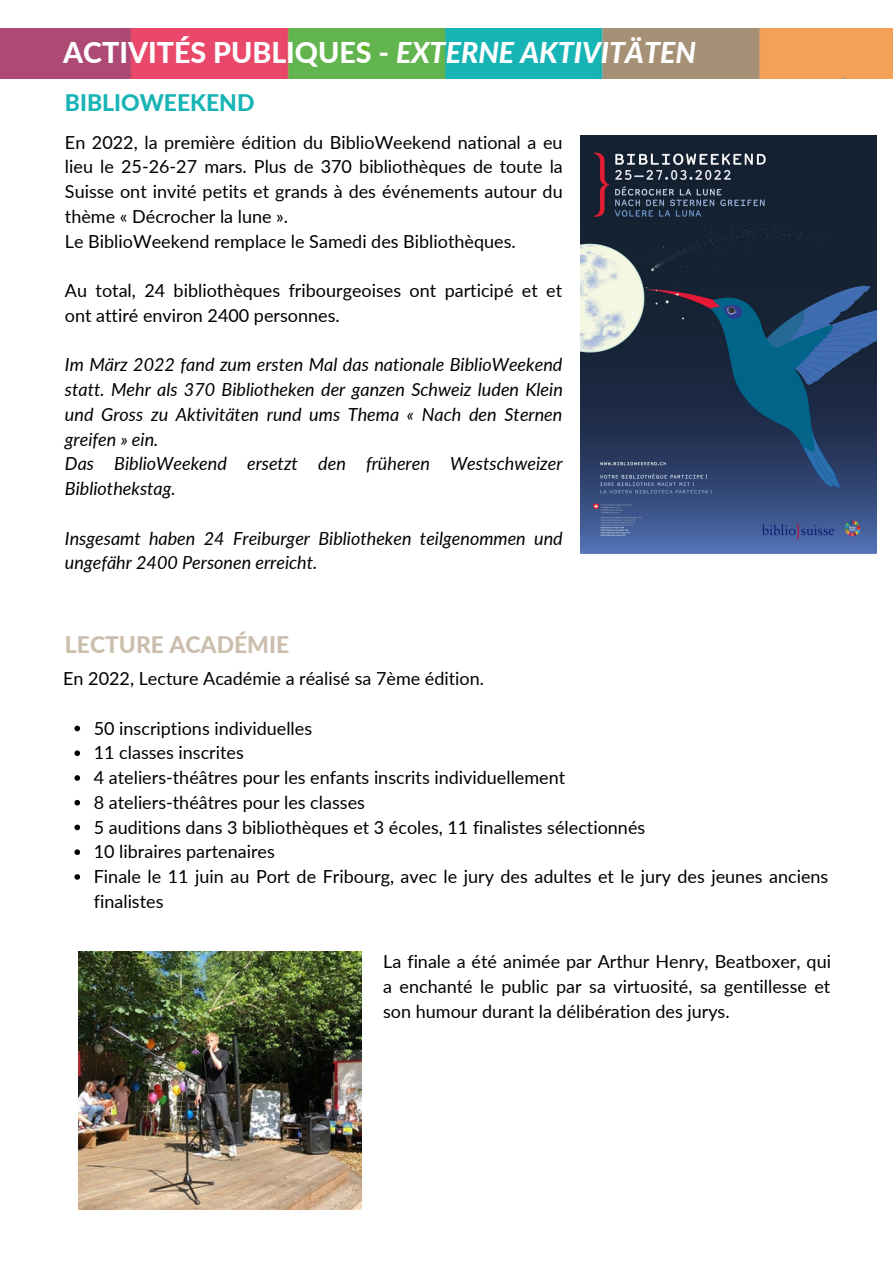
<style>
.page{position:relative;width:893px;height:1264px;background:#fff}
.page>*{position:absolute;margin:0;border:0;box-sizing:border-box;transform-origin:0 0}
.t1{font:800 28.65px "Lato";color:#fff}
.t2{font:800 22.95px "Lato";color:#cbbead}
.t3{font:800 22.95px "Lato";color:#18b4b5}
.t4{font:18px/24.8px "Lato";color:#000}
.t5{font:italic 18px/24.8px "Lato";color:#000}
.s1{font-style:italic}
</style>
<div class="page">
<img style="left:0;top:29px;width:892px;height:49px">
<img style="left:580px;top:135px;width:296px;height:418px">
<img style="left:78px;top:951px;width:283px;height:258px">
<svg style="left:74px;top:725px;width:6px;height:6px"></svg>
<svg style="left:74px;top:750px;width:6px;height:6px"></svg>
<svg style="left:74px;top:775px;width:6px;height:5px"></svg>
<svg style="left:74px;top:800px;width:6px;height:5px"></svg>
<svg style="left:74px;top:824px;width:6px;height:6px"></svg>
<svg style="left:74px;top:849px;width:6px;height:6px"></svg>
<svg style="left:74px;top:874px;width:6px;height:5px"></svg>
<h1 class="t1" style="left:63px;top:35px;width:634px">ACTIVITÉS PUBLIQUES - <span class="s1">EXTERNE AKTIVITÄTEN</span></h1>
<p class="t3" style="left:65px;top:88px;width:191px">BIBLIOWEEKEND</p>
<p class="t4" style="left:65px;top:129px;width:499px">En 2022, la première édition du BiblioWeekend national a eu lieu le 25-26-27 mars. Plus de 370 bibliothèques de toute la Suisse ont invité petits et grands à des événements autour du thème « Décrocher la lune ».<br>Le BiblioWeekend remplace le Samedi des Bibliothèques.</p>
<p class="t4" style="left:65px;top:278px;width:498px">Au total, 24 bibliothèques fribourgeoises ont participé et et ont attiré environ 2400 personnes.</p>
<p class="t5" style="left:65px;top:352px;width:499px">Im März 2022 fand zum ersten Mal das nationale BiblioWeekend statt. Mehr als 370 Bibliotheken der ganzen Schweiz luden Klein und Gross zu Aktivitäten rund ums Thema « Nach den Sternen greifen » ein.<br>Das BiblioWeekend ersetzt den früheren Westschweizer Bibliothekstag.</p>
<p class="t5" style="left:65px;top:525px;width:499px">Insgesamt haben 24 Freiburger Bibliotheken teilgenommen und ungefähr 2400 Personen erreicht.</p>
<p class="t2" style="left:65px;top:630px;width:226px">LECTURE ACADÉMIE</p>
<p class="t4" style="left:63px;top:666px;width:422px">En 2022, Lecture Académie a réalisé sa 7ème édition.</p>
<p class="t4" style="left:94px;top:715px;width:736px">50 inscriptions individuelles<br>11 classes inscrites<br>4 ateliers-théâtres pour les enfants inscrits individuellement<br>8 ateliers-théâtres pour les classes<br>5 auditions dans 3 bibliothèques et 3 écoles, 11 finalistes sélectionnés<br>10 libraires partenaires<br>Finale le 11 juin au Port de Fribourg, avec le jury des adultes et le jury des jeunes anciens finalistes</p>
<p class="t4" style="left:383px;top:948px;width:449px;text-align:justify">La finale a été animée par Arthur Henry, Beatboxer, qui a enchanté le public par sa virtuosité, sa gentillesse et son humour durant la délibération des jurys.</p>
</div>
